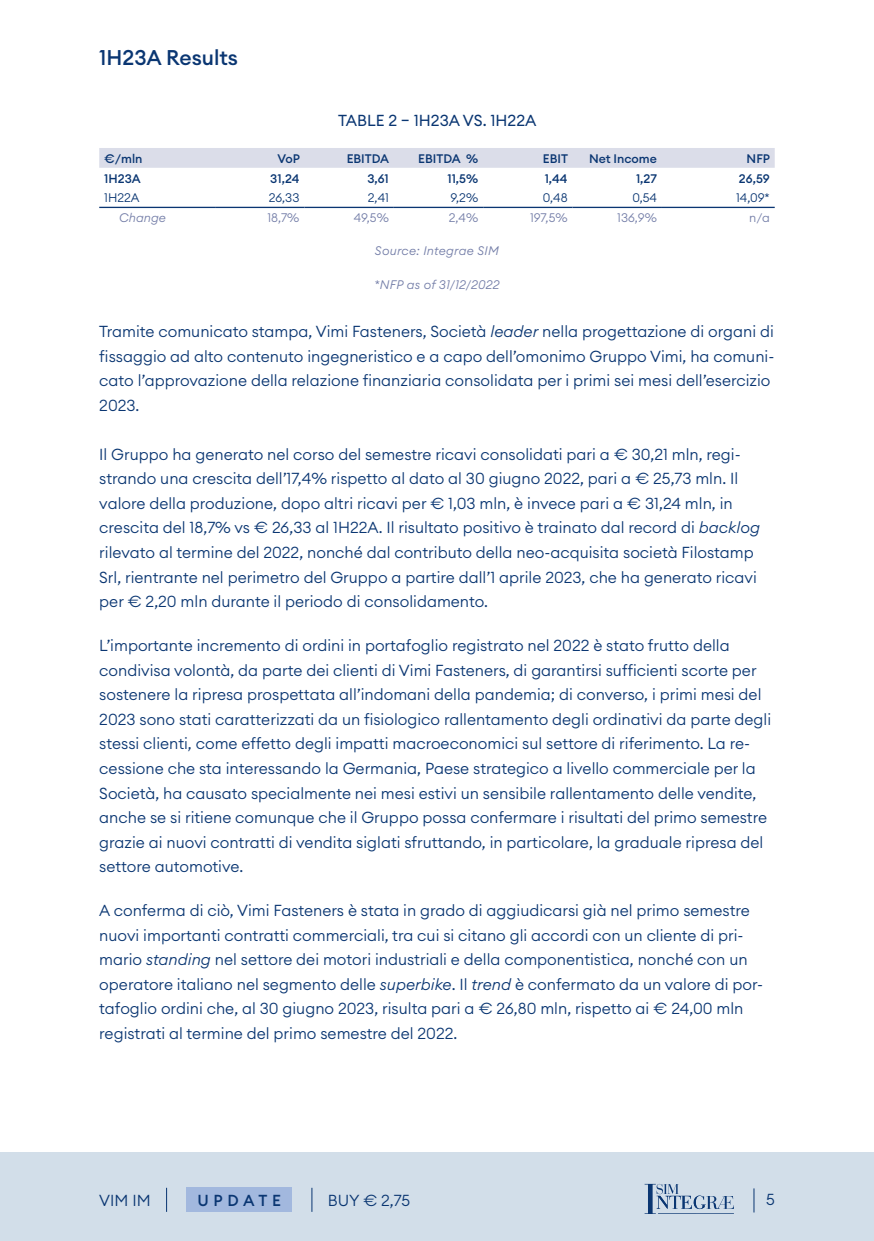
<style>
.page{position:relative;width:874px;height:1241px;background:#fff}
.page>*{position:absolute;margin:0;border:0;box-sizing:border-box;transform-origin:0 0}
.Heading_3{font:500 21px "Euclid Circular A";color:#0a3672}
.t1{font:300 15.75px/24.5px "Euclid Circular A";color:#0a3672}
.intestazione_tabelle_e_grafici{font:15.75px "Euclid Circular A";color:#0a3672}
.t2{font:500 15.75px "Euclid Circular A";letter-spacing:.3em;color:#0a3672}
.par_tabella_base{font:500 12.25px "Euclid Circular A";color:#0a3672}
.par_tabella_base-2{font:italic 300 12.25px "Euclid Circular A";letter-spacing:.02em;color:#747ea8}
.par_tabella_base-3{font:300 12.25px "Euclid Circular A";color:#0a3672}
.par_tabella_base-4{font:300 12.25px "Euclid Circular A";color:#747ea8}
.s1{font-style:italic}
</style>
<div class="page">
<div style="left:0;top:1152px;width:873px;height:88px;background:#d2dee9"></div>
<svg style="left:166px;top:1187px;width:1px;height:24px"></svg>
<div style="left:186px;top:1187px;width:106px;height:24px;background:#a2b8de"></div>
<svg style="left:311px;top:1187px;width:1px;height:24px"></svg>
<svg style="left:753px;top:1188px;width:1px;height:24px"></svg>
<svg style="left:644px;top:1183px;width:89px;height:30px"></svg>
<div style="left:99px;top:148px;width:675px;height:20px;background:#dbdde9"></div>
<hr style="left:99px;top:207px;width:116px;height:1px;background:#0a3672">
<hr style="left:215px;top:207px;width:89px;height:1px;background:#0a3672">
<hr style="left:304px;top:207px;width:89px;height:1px;background:#0a3672">
<hr style="left:393px;top:207px;width:90px;height:1px;background:#0a3672">
<hr style="left:483px;top:207px;width:89px;height:1px;background:#0a3672">
<hr style="left:572px;top:207px;width:89px;height:1px;background:#0a3672">
<hr style="left:661px;top:207px;width:113px;height:1px;background:#0a3672">
<p class="Heading_3" style="left:99px;top:44px;width:140px">1H23A Results</p>
<p class="intestazione_tabelle_e_grafici" style="left:338px;top:110px;width:200px">TABLE 2 – 1H23A VS. 1H22A</p>
<p class="par_tabella_base" style="left:104px;top:150px;width:40px">€/mln</p>
<p class="par_tabella_base" style="left:277px;top:150px;width:24px">VoP</p>
<p class="par_tabella_base" style="left:346px;top:150px;width:44px">EBITDA</p>
<p class="par_tabella_base" style="left:418px;top:150px;width:62px">EBITDA %</p>
<p class="par_tabella_base" style="left:542px;top:150px;width:27px">EBIT</p>
<p class="par_tabella_base" style="left:589px;top:150px;width:69px">Net Income</p>
<p class="par_tabella_base" style="left:746px;top:150px;width:25px">NFP</p>
<p class="par_tabella_base" style="left:104px;top:170px;width:38px">1H23A</p>
<p class="par_tabella_base" style="left:270px;top:170px;width:31px">31,24</p>
<p class="par_tabella_base" style="left:367px;top:170px;width:23px">3,61</p>
<p class="par_tabella_base" style="left:447px;top:170px;width:32px">11,5%</p>
<p class="par_tabella_base" style="left:544px;top:170px;width:24px">1,44</p>
<p class="par_tabella_base" style="left:635px;top:170px;width:22px">1,27</p>
<p class="par_tabella_base" style="left:738px;top:170px;width:32px">26,59</p>
<p class="par_tabella_base-3" style="left:104px;top:190px;width:37px">1H22A</p>
<p class="par_tabella_base-3" style="left:269px;top:190px;width:32px">26,33</p>
<p class="par_tabella_base-3" style="left:367px;top:190px;width:22px">2,41</p>
<p class="par_tabella_base-3" style="left:450px;top:190px;width:29px">9,2%</p>
<p class="par_tabella_base-3" style="left:542px;top:190px;width:26px">0,48</p>
<p class="par_tabella_base-3" style="left:632px;top:190px;width:26px">0,54</p>
<p class="par_tabella_base-3" style="left:735px;top:190px;width:35px">14,09*</p>
<p class="par_tabella_base-2" style="left:119px;top:210px;width:48px">Change</p>
<p class="par_tabella_base-4" style="left:267px;top:210px;width:34px">18,7%</p>
<p class="par_tabella_base-4" style="left:353px;top:210px;width:36px">49,5%</p>
<p class="par_tabella_base-4" style="left:448px;top:210px;width:31px">2,4%</p>
<p class="par_tabella_base-4" style="left:529px;top:210px;width:39px">197,5%</p>
<p class="par_tabella_base-4" style="left:617px;top:210px;width:41px">136,9%</p>
<p class="par_tabella_base-4" style="left:748px;top:210px;width:22px">n/a</p>
<p class="par_tabella_base-2" style="left:375px;top:243px;width:125px">Source: Integrae SIM</p>
<p class="par_tabella_base-2" style="left:374px;top:276px;width:127px">*NFP as of 31/12/2022</p>
<p class="t1" style="left:99px;top:319px;width:676px">Tramite comunicato stampa, Vimi Fasteners, Società <span class="s1">leader</span> nella progettazione di organi di fissaggio ad alto contenuto ingegneristico e a capo dell’omonimo Gruppo Vimi, ha comuni&shy;cato l’approvazione della relazione finanziaria consolidata per i primi sei mesi dell’esercizio 2023.</p>
<p class="t1" style="left:99px;top:442px;width:662px">Il Gruppo ha generato nel corso del semestre ricavi consolidati pari a € 30,21 mln, regi&shy;strando una crescita dell’17,4% rispetto al dato al 30 giugno 2022, pari a € 25,73 mln. Il valore della produzione, dopo altri ricavi per € 1,03 mln, è invece pari a € 31,24 mln, in crescita del 18,7% vs € 26,33 al 1H22A. Il risultato positivo è trainato dal record di <span class="s1">backlog </span>rilevato al termine del 2022, nonché dal contributo della neo-acquisita società Filostamp Srl, rientrante nel perimetro del Gruppo a partire dall’1 aprile 2023, che ha generato ricavi per € 2,20 mln durante il periodo di consolidamento.</p>
<p class="t1" style="left:99px;top:633px;width:673px">L’importante incremento di ordini in portafoglio registrato nel 2022 è stato frutto della condivisa volontà, da parte dei clienti di Vimi Fasteners, di garantirsi sufficienti scorte per sostenere la ripresa prospettata all’indomani della pandemia; di converso, i primi mesi del 2023 sono stati caratterizzati da un fisiologico rallentamento degli ordinativi da parte degli stessi clienti, come effetto degli impatti macroeconomici sul settore di riferimento. La re&shy;cessione che sta interessando la Germania, Paese strategico a livello commerciale per la Società, ha causato specialmente nei mesi estivi un sensibile rallentamento delle vendite, anche se si ritiene comunque che il Gruppo possa confermare i risultati del primo semestre grazie ai nuovi contratti di vendita siglati sfruttando, in particolare, la graduale ripresa del settore automotive.</p>
<p class="t1" style="left:99px;top:898px;width:665px">A conferma di ciò, Vimi Fasteners è stata in grado di aggiudicarsi già nel primo semestre nuovi importanti contratti commerciali, tra cui si citano gli accordi con un cliente di pri&shy;mario <span class="s1">standing</span> nel settore dei motori industriali e della componentistica, nonché con un operatore italiano nel segmento delle <span class="s1">superbike</span>. Il <span class="s1">trend</span> è confermato da un valore di por&shy;tafoglio ordini che, al 30 giugno 2023, risulta pari a € 26,80 mln, rispetto ai € 24,00 mln registrati al termine del primo semestre del 2022.</p>
<p class="t1" style="left:99px;top:1187px;width:53px">VIM IM</p>
<p class="t2" style="left:197px;top:1190px;width:85px">UPDATE</p>
<p class="t1" style="left:327px;top:1187px;width:84px">BUY € 2,75</p>
<p class="t1" style="left:765px;top:1186px;width:10px">5</p>
</div>
